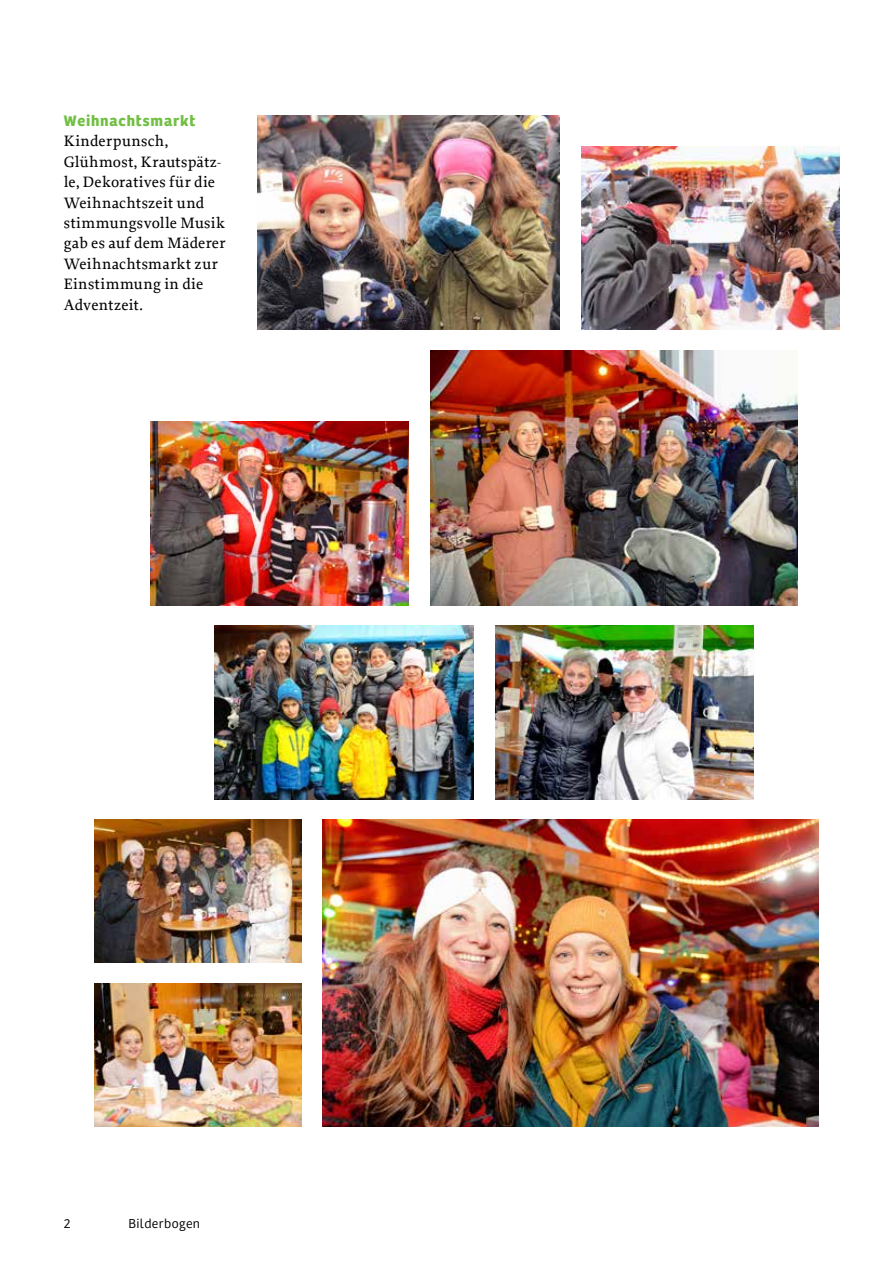
<style>
.page{position:relative;width:893px;height:1263px;background:#fff}
.page>*{position:absolute;margin:0;border:0;box-sizing:border-box;transform-origin:0 0}
.t1{font:500 15.75px/20.4px "Proforma";letter-spacing:.02em;color:#000}
.t2{font:700 15.75px "Bree";letter-spacing:.055em;color:#72bf44}
.t3{font:300 13.5px "Bree";letter-spacing:.035em;color:#000}
</style>
<div class="page">
<img style="left:495px;top:626px;width:259px;height:173px">
<img style="left:258px;top:116px;width:302px;height:214px">
<img style="left:150px;top:422px;width:259px;height:183px">
<img style="left:431px;top:350px;width:366px;height:255px">
<img style="left:581px;top:146px;width:259px;height:184px">
<img style="left:215px;top:626px;width:258px;height:173px">
<img style="left:322px;top:820px;width:497px;height:306px">
<img style="left:94px;top:820px;width:207px;height:143px">
<img style="left:94px;top:983px;width:207px;height:143px">
<p class="t2" style="left:64px;top:111px;width:133px">Weihnachtsmarkt</p>
<p class="t1" style="left:64px;top:131px;width:163px">Kinderpunsch,<br>Glühmost, Krautspätz&shy;le, Dekoratives für die<br>Weihnachtszeit und stimmungsvolle Musik gab es auf dem Mäderer<br>Weihnachtsmarkt zur<br>Einstimmung in die<br>Adventzeit.</p>
<p class="t3" style="left:64px;top:1216px;width:8px">2</p>
<p class="t3" style="left:128px;top:1216px;width:73px">Bilderbogen</p>
</div>
